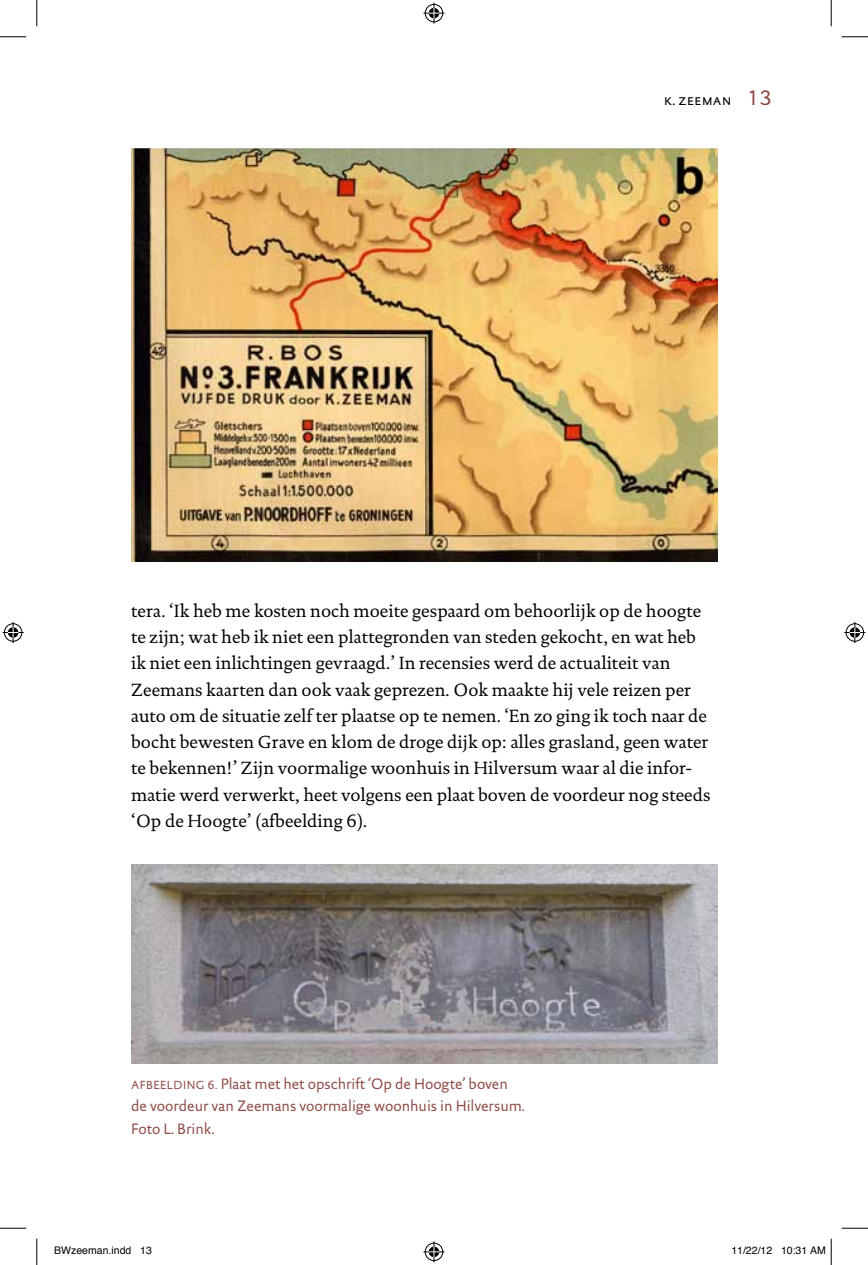
<style>
.page{position:relative;width:868px;height:1265px;background:#fff}
.page>*{position:absolute;margin:0;border:0;box-sizing:border-box;transform-origin:0 0}
.t1{font:17.85px/26.2px "DTL Documenta TOT";color:#000}
.t2{font:15.4px/22.2px "DTL Documenta Sans TOT";color:#8f4b47}
.t3{font:14.88px "DTL Documenta Sans TOT Caps";letter-spacing:.01em;color:#000}
.t4{font:10.5px "Helvetica";color:#000}
.s1{font-family:"DTL Documenta Sans TOT";font-size:21px;color:#8f4b47}
.s2{font-size:11.9px}
</style>
<div class="page">
<img style="left:131px;top:148px;width:585px;height:413px">
<img style="left:131px;top:864px;width:585px;height:199px">
<svg style="left:0;top:36px;width:26px;height:1px"></svg>
<svg style="left:841px;top:36px;width:26px;height:1px"></svg>
<svg style="left:0;top:1227px;width:26px;height:1px"></svg>
<svg style="left:841px;top:1227px;width:26px;height:1px"></svg>
<svg style="left:36px;top:0;width:1px;height:26px"></svg>
<svg style="left:36px;top:1238px;width:1px;height:26px"></svg>
<svg style="left:830px;top:0;width:1px;height:26px"></svg>
<svg style="left:423px;top:3px;width:21px;height:21px"></svg>
<svg style="left:423px;top:1241px;width:21px;height:20px"></svg>
<svg style="left:3px;top:622px;width:21px;height:21px"></svg>
<svg style="left:844px;top:622px;width:21px;height:21px"></svg>
<svg style="left:830px;top:1238px;width:1px;height:26px"></svg>
<p class="t3" style="left:663px;top:91px;width:109px">k. zeeman <span class="s1">13</span></p>
<p class="t1" style="left:131px;top:597px;width:580px">tera. ‘Ik heb me kosten noch moeite gespaard om behoorlijk op de hoogte te zijn; wat heb ik niet een plattegronden van steden gekocht, en wat heb ik niet een inlichtingen gevraagd.’ In recensies werd de actualiteit van Zeemans kaarten dan ook vaak geprezen. Ook maakte hij vele reizen per auto om de situatie zelf ter plaatse op te nemen. ‘En zo ging ik toch naar de bocht bewesten Grave en klom de droge dijk op: alles grasland, geen water te bekennen!’ Zijn voormalige woonhuis in Hilversum waar al die infor&shy;matie werd verwerkt, heet volgens een plaat boven de voordeur nog steeds ‘Op de Hoogte’ (afbeelding 6).</p>
<p class="t2" style="left:131px;top:1072px;width:395px"><span class="s2">Afbeelding 6.</span> Plaat met het opschrift ‘Op de Hoogte’ boven de voordeur van Zeemans voormalige woonhuis in Hilversum.<br>Foto L. Brink.</p>
<p class="t4" style="left:54px;top:1242px;width:99px">BWzeeman.indd 13</p>
<p class="t4" style="left:731px;top:1242px;width:96px">11/22/12 10:31 AM</p>
</div>
